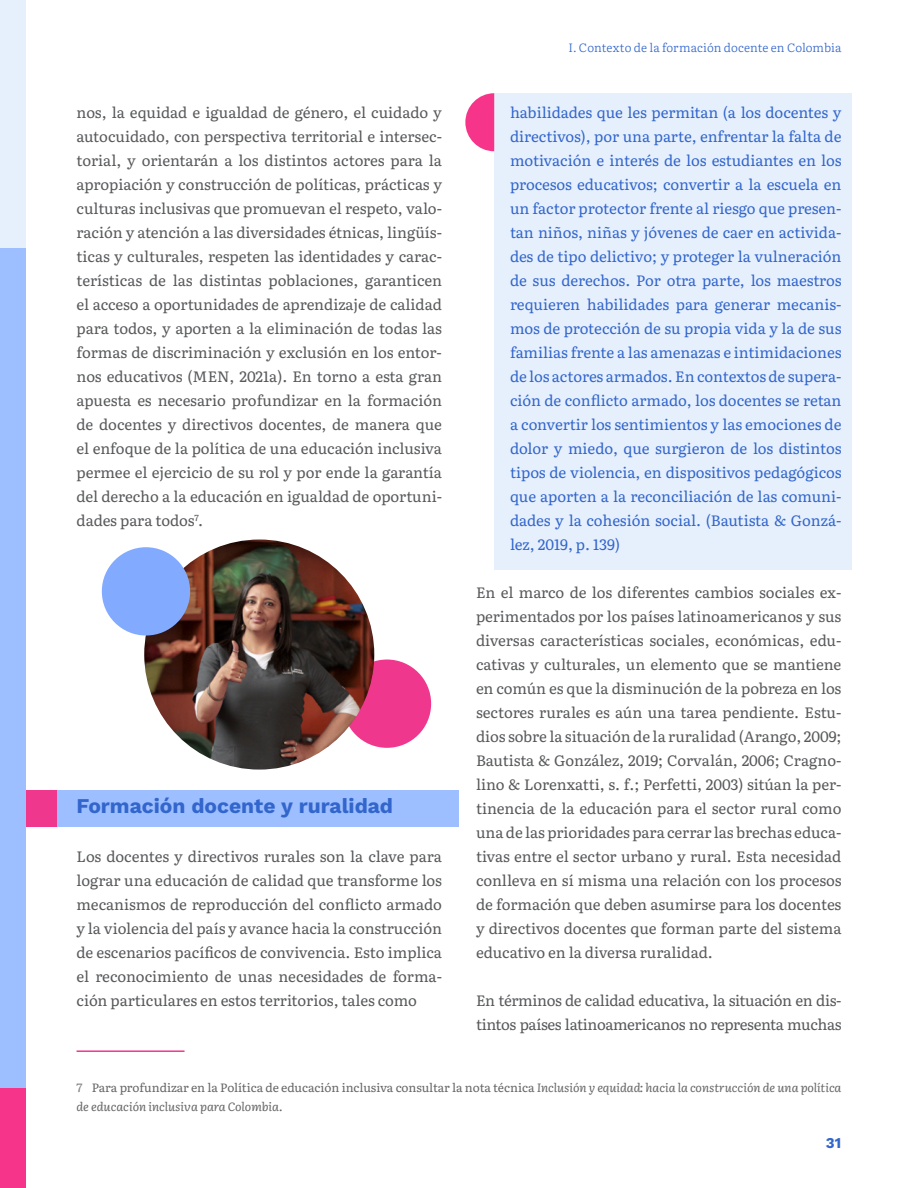
<style>
.page{position:relative;width:918px;height:1188px;background:#fff}
.page>*{position:absolute;margin:0;border:0;box-sizing:border-box;transform-origin:0 0}
.t1{font:700 21px "Work Sans";color:#36c}
.t2{font:15px/24px "Literata 12 pt";letter-spacing:-.01em;color:#58595b;text-align:justify}
.t3{font:15px/24px "Literata 12 pt";color:#36c;text-align:justify}
.t4{font:700 15px "Work Sans";color:#36c}
.t5{font:italic 12px/19.5px "Literata 12 pt";color:#666}
.t6{font:300 12px "Literata 12 pt";letter-spacing:.01em;color:#36c}
.s1{font-style:normal;color:#808285}
.s2{font-style:normal}
</style>
<div class="page">
<div style="left:0;top:790px;width:459px;height:37px;background:#9ebfff"></div>
<div style="left:0;top:790px;width:56px;height:37px;background:#ef378d"></div>
<div style="left:494px;top:93px;width:358px;height:476px;background:#e6f0fc"></div>
<svg style="left:465px;top:93px;width:29px;height:58px"></svg>
<div style="left:0;top:0;width:26px;height:1188px;background:#9ebfff"></div>
<div style="left:0;top:0;width:26px;height:247px;background:#e6f0fc"></div>
<div style="left:0;top:1089px;width:26px;height:99px;background:#f6358a"></div>
<div style="left:343px;top:660px;width:88px;height:88px;background:#ef378d;border-radius:50%"></div>
<hr style="left:77px;top:1050px;width:108px;height:2px;background:#ef378d">
<img style="left:144px;top:540px;width:230px;height:230px;border-radius:115px">
<div style="left:102px;top:547px;width:88px;height:89px;background:#82abff;border-radius:50%"></div>
<p class="t2" style="left:77px;top:99px;width:367px">nos, la equidad e igualdad de género, el cuidado y autocuidado, con perspectiva territorial e intersec&shy;torial, y orientarán a los distintos actores para la apropiación y construcción de políticas, prácticas y culturas inclusivas que promuevan el respeto, valo&shy;ración y atención a las diversidades étnicas, lingüís&shy;ticas y culturales, respeten las identidades y carac&shy;terísticas de las distintas poblaciones, garanticen el acceso a oportunidades de aprendizaje de calidad para todos, y aporten a la eliminación de todas las formas de discriminación y exclusión en los entor&shy;nos educativos (MEN, 2021a). En torno a esta gran apuesta es necesario profundizar en la formación de docentes y directivos docentes, de manera que el enfoque de la política de una educación inclusiva permee el ejercicio de su rol y por ende la garantía del derecho a la educación en igualdad de oportuni&shy;dades para todos<sup>7</sup>.</p>
<h1 class="t1" style="left:77px;top:790px;width:318px">Formación docente y ruralidad</h1>
<p class="t2" style="left:77px;top:843px;width:367px">Los docentes y directivos rurales son la clave para lograr una educación de calidad que transforme los mecanismos de reproducción del conflicto armado y la violencia del país y avance hacia la construcción de escenarios pacíficos de convivencia. Esto implica el reconocimiento de unas necesidades de forma&shy;ción particulares en estos territorios, tales como</p>
<p class="t6" style="left:568px;top:38px;width:275px">I. Contexto de la formación docente en Colombia</p>
<p class="t3" style="left:510px;top:99px;width:333px">habilidades que les permitan (a los docentes y directivos), por una parte, enfrentar la falta de motivación e interés de los estudiantes en los procesos educativos; convertir a la escuela en un factor protector frente al riesgo que presen&shy;tan niños, niñas y jóvenes de caer en activida&shy;des de tipo delictivo; y proteger la vulneración de sus derechos. Por otra parte, los maestros requieren habilidades para generar mecanis&shy;mos de protección de su propia vida y la de sus familias frente a las amenazas e intimidaciones de los actores armados. En contextos de supera&shy;ción de conflicto armado, los docentes se retan a convertir los sentimientos y las emociones de dolor y miedo, que surgieron de los distintos tipos de violencia, en dispositivos pedagógicos que aporten a la reconciliación de las comuni&shy;dades y la cohesión social. (Bautista &amp; Gonzá&shy;lez, 2019, p. 139)</p>
<p class="t2" style="left:476px;top:579px;width:367px">En el marco de los diferentes cambios sociales ex&shy;perimentados por los países latinoamericanos y sus diversas características sociales, económicas, edu&shy;cativas y culturales, un elemento que se mantiene en común es que la disminución de la pobreza en los sectores rurales es aún una tarea pendiente. Estu&shy;dios sobre la situación de la ruralidad (Arango, 2009; Bautista &amp; González, 2019; Corvalán, 2006; Cragno&shy;lino &amp; Lorenxatti, s. f.; Perfetti, 2003) sitúan la per&shy;tinencia de la educación para el sector rural como una de las prioridades para cerrar las brechas educa&shy;tivas entre el sector urbano y rural. Esta necesidad conlleva en sí misma una relación con los procesos de formación que deben asumirse para los docentes y directivos docentes que forman parte del sistema educativo en la diversa ruralidad.</p>
<p class="t2" style="left:476px;top:987px;width:367px">En términos de calidad educativa, la situación en dis&shy;tintos países latinoamericanos no representa muchas</p>
<p class="t5" style="left:77px;top:1077px;width:766px"><span class="s1">7</span> <span class="s2">Para profundizar en la Política de educación inclusiva consultar la nota técnica</span> Inclusión y equidad: hacia la construcción de una política de educación inclusiva para Colombia.</p>
<p class="t4" style="left:826px;top:1131px;width:17px">31</p>
</div>
